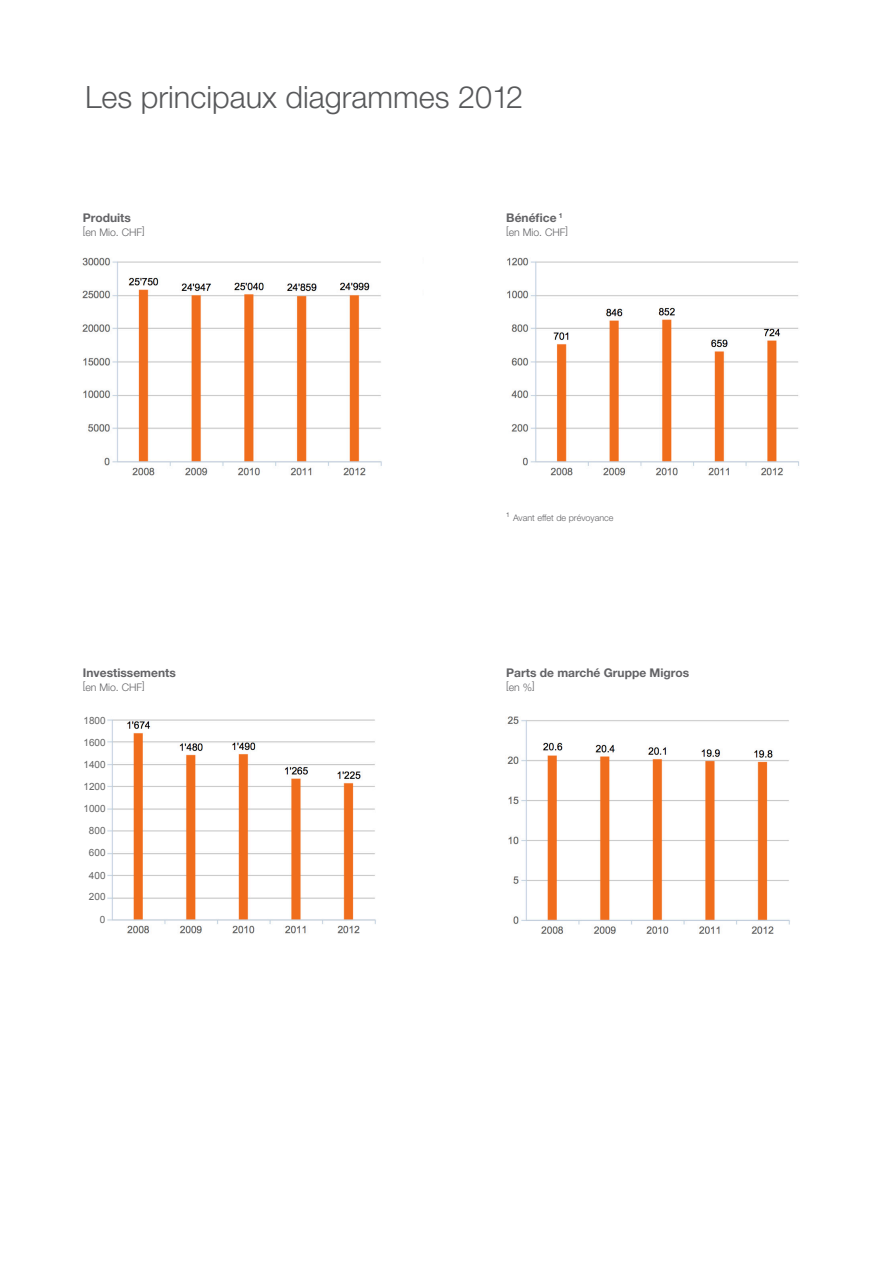
<style>
.page{position:relative;width:893px;height:1263px;background:#fff}
.page>*{position:absolute;margin:0;border:0;box-sizing:border-box;transform-origin:0 0}
.t1{font:300 30.75px "Helvetica Neue LT";color:#57585a}
.t2{font:700 12px "Helvetica Neue LT";color:#636366}
.t3{font:700 10.8px "Arial";color:#656565}
.t4{font:10.8px "Arial";color:#656565}
.t5{font:300 10.5px "Helvetica Neue LT";color:#636366}
.t6{font:9.9px "Arial";color:#656565}
.t7{font:300 9px "Helvetica Neue LT";color:#636366}
</style>
<div class="page">
<img style="left:82px;top:257px;width:300px;height:219px">
<img style="left:507px;top:257px;width:292px;height:219px">
<img style="left:107px;top:719px;width:269px;height:215px">
<img style="left:507px;top:716px;width:283px;height:218px">
<p class="t1" style="left:85px;top:78px;width:440px">Les principaux diagrammes 2012</p>
<p class="t4" style="left:412px;top:87px;width:65px">[in Mio. CHF]</p>
<p class="t6" style="left:78px;top:207px;width:29px">15000</p>
<p class="t2" style="left:83px;top:210px;width:49px">Produits</p>
<p class="t5" style="left:83px;top:225px;width:63px">[en Mio. CHF]</p>
<p class="t3" style="left:83px;top:222px;width:33px">Ertrag</p>
<p class="t2" style="left:83px;top:665px;width:94px">Investissements</p>
<p class="t5" style="left:83px;top:680px;width:63px">[en Mio. CHF]</p>
<p class="t3" style="left:77px;top:680px;width:68px">Investitionen</p>
<p class="t6" style="left:84px;top:714px;width:24px">1800</p>
<p class="t6" style="left:84px;top:735px;width:24px">1600</p>
<p class="t6" style="left:84px;top:758px;width:24px">1400</p>
<p class="t6" style="left:84px;top:780px;width:24px">1200</p>
<p class="t6" style="left:84px;top:802px;width:24px">1000</p>
<p class="t6" style="left:89px;top:824px;width:18px">800</p>
<p class="t6" style="left:89px;top:846px;width:18px">600</p>
<p class="t6" style="left:89px;top:868px;width:18px">400</p>
<p class="t6" style="left:89px;top:883px;width:24px">1600</p>
<p class="t6" style="left:89px;top:890px;width:18px">200</p>
<p class="t6" style="left:100px;top:913px;width:7px">0</p>
<p class="t2" style="left:506px;top:210px;width:58px">Bénéfice <sup>1</sup></p>
<p class="t5" style="left:506px;top:225px;width:63px">[en Mio. CHF]</p>
<p class="t3" style="left:500px;top:222px;width:41px">Gewinn</p>
<p class="t7" style="left:506px;top:512px;width:109px"><sup>1</sup> Avant effet de prévoyance</p>
<p class="t2" style="left:506px;top:665px;width:184px">Parts de marché Gruppe Migros</p>
<p class="t5" style="left:506px;top:680px;width:30px">[en %]</p>
</div>
